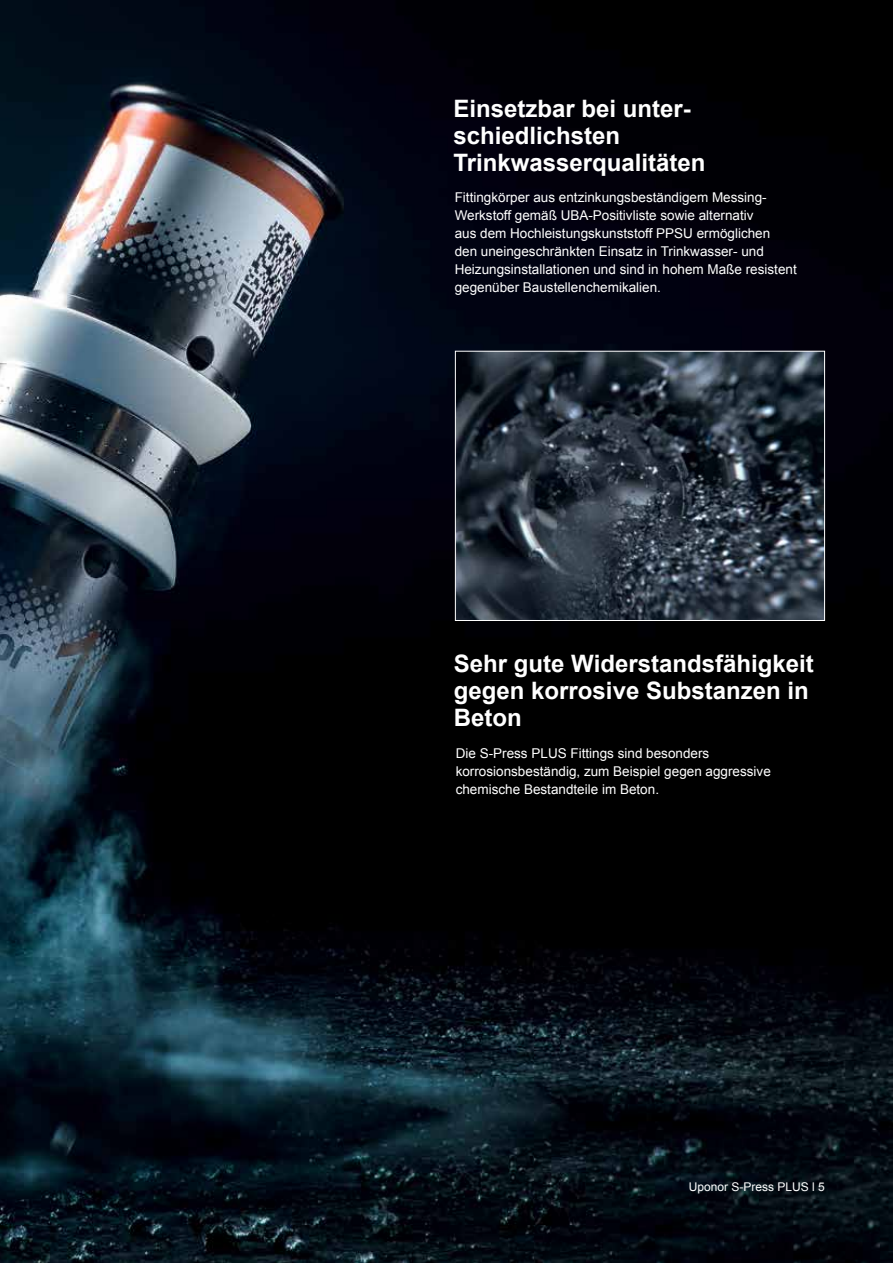
<style>
.page{position:relative;width:893px;height:1263px;background:#fff}
.page>*{position:absolute;margin:0;border:0;box-sizing:border-box;transform-origin:0 0}
.t1{font:700 24px/27px "Arial";color:#fff}
.t2{font:13.5px/18px "Arial";color:#fff}
.t3{font:12px "Arial";color:#fff}
</style>
<div class="page">
<img style="left:0;top:0;width:893px;height:1263px">
<img style="left:457px;top:353px;width:366px;height:266px">
<div style="left:455px;top:351px;width:370px;height:270px;border:1px solid #fff"></div>
<h1 class="t1" style="left:453px;top:96px;width:254px">Einsetzbar bei unter&shy;schiedlichsten<br>Trinkwasserqualitäten</h1>
<p class="t2" style="left:455px;top:188px;width:344px">Fittingkörper aus entzinkungsbeständigem Messing-Werkstoff gemäß UBA-Positivliste sowie alternativ<br>aus dem Hochleistungskunststoff PPSU ermöglichen<br>den uneingeschränkten Einsatz in Trinkwasser- und Heizungsinstallationen und sind in hohem Maße resistent gegenüber Baustellenchemikalien.</p>
<h1 class="t1" style="left:454px;top:651px;width:361px">Sehr gute Widerstandsfähigkeit gegen korrosive Substanzen in<br>Beton</h1>
<p class="t2" style="left:456px;top:745px;width:317px">Die S-Press PLUS Fittings sind besonders korrosionsbeständig, zum Beispiel gegen aggressive chemische Bestandteile im Beton.</p>
<p class="t3" style="left:689px;top:1179px;width:138px">Uponor S-Press PLUS l 5</p>
</div>
